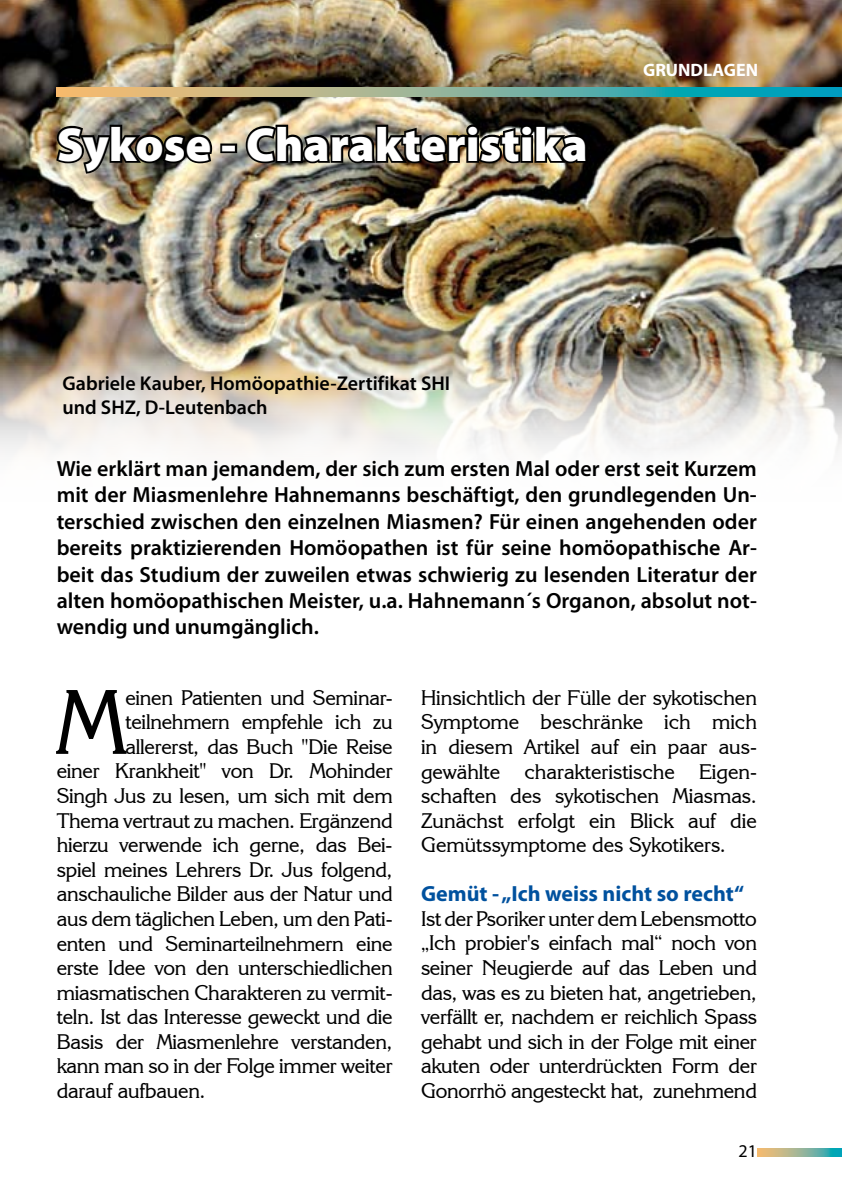
<style>
.page{position:relative;width:842px;height:1191px;background:#fff}
.page>*{position:absolute;margin:0;border:0;box-sizing:border-box;transform-origin:0 0}
.t1{font:91.2px "Korinna IT Cby BT";color:#000}
.t2{font:900 48px "Myriad Pro";color:#fff}
.t3{font:600 22px/26.4px "Myriad Pro";color:#000;text-align:justify}
.t4{font:700 22px "Myriad Pro";color:#00519e}
.t5{font:21px/24.6px "Korinna IT Cby BT";letter-spacing:-.01em;color:#000;text-align:justify}
.t6{font:600 20px/24px "Myriad Pro";color:#000}
.t7{font:700 18px "Myriad Pro";color:#fff}
.t8{font:18px "Myriad Pro";color:#000}
</style>
<div class="page">
<svg style="left:757px;top:1148px;width:85px;height:8px"></svg>
<img style="left:1px;top:0;width:841px;height:353px">
<svg style="left:0;top:353px;width:842px;height:100px"></svg>
<img style="left:53px;top:123px;width:161px;height:53px">
<div style="left:220px;top:143px;width:17px;height:10px;border:4px solid #000"></div>
<img style="left:244px;top:123px;width:346px;height:43px">
<svg style="left:57px;top:88px;width:785px;height:8px;background:#7fb09a"></svg>
<h2 class="t2" style="left:57px;top:112px;width:532px">Sykose - Charakteristika</h2>
<p class="t7" style="left:643px;top:59px;width:117px">GRUNDLAGEN</p>
<p class="t6" style="left:62px;top:371px;width:389px">Gabriele Kauber, Homöopathie-Zertifikat SHI und SHZ, D-Leutenbach</p>
<p class="t3" style="left:57px;top:455px;width:702px">Wie erklärt man jemandem, der sich zum ersten Mal oder erst seit Kurzem mit der Miasmenlehre Hahnemanns beschäftigt, den grundlegenden Un&shy;terschied zwischen den einzelnen Miasmen? Für einen angehenden oder bereits praktizierenden Homöopathen ist für seine homöopathische Ar&shy;beit das Studium der zuweilen etwas schwierig zu lesenden Literatur der alten homöopathischen Meister, u.a. Hahnemann´s Organon, absolut not&shy;wendig und unumgänglich.</p>
<h1 class="t1" style="left:57px;top:666px;width:71px">M</h1>
<p class="t5" style="left:125px;top:685px;width:269px">einen Patienten und Seminar-</p>
<p class="t5" style="left:125px;top:709px;width:269px">teilnehmern empfehle ich zu</p>
<p class="t5" style="left:125px;top:734px;width:269px">allererst, das Buch "Die Reise</p>
<p class="t5" style="left:57px;top:758px;width:337px">einer Krankheit" von Dr. Mohinder</p>
<p class="t5" style="left:57px;top:783px;width:337px">Singh Jus zu lesen, um sich mit dem</p>
<p class="t5" style="left:57px;top:807px;width:337px">Thema vertraut zu machen. Ergänzend</p>
<p class="t5" style="left:57px;top:832px;width:337px">hierzu verwende ich gerne, das Bei-</p>
<p class="t5" style="left:57px;top:857px;width:337px">spiel meines Lehrers Dr. Jus folgend,</p>
<p class="t5" style="left:57px;top:881px;width:337px">anschauliche Bilder aus der Natur und</p>
<p class="t5" style="left:57px;top:906px;width:337px">aus dem täglichen Leben, um den Pati-</p>
<p class="t5" style="left:57px;top:930px;width:337px">enten und Seminarteilnehmern eine</p>
<p class="t5" style="left:57px;top:955px;width:337px">erste Idee von den unterschiedlichen</p>
<p class="t5" style="left:57px;top:979px;width:337px">miasmatischen Charakteren zu vermit-</p>
<p class="t5" style="left:57px;top:1004px;width:337px">teln. Ist das Interesse geweckt und die</p>
<p class="t5" style="left:57px;top:1029px;width:337px">Basis der Miasmenlehre verstanden,</p>
<p class="t5" style="left:57px;top:1053px;width:337px">kann man so in der Folge immer weiter</p>
<p class="t5" style="left:57px;top:1078px;width:150px">darauf aufbauen.</p>
<p class="t5" style="left:421px;top:685px;width:337px">Hinsichtlich der Fülle der sykotischen Symptome beschränke ich mich in diesem Artikel auf ein paar aus&shy;gewählte charakteristische Eigen&shy;schaften des sykotischen Miasmas.<br>Zunächst erfolgt ein Blick auf die Gemütssymptome des Sykotikers.</p>
<p class="t4" style="left:421px;top:879px;width:325px">Gemüt - „Ich weiss nicht so recht“</p>
<p class="t5" style="left:421px;top:906px;width:337px">Ist der Psoriker unter dem Lebensmotto „Ich probier's einfach mal“ noch von seiner Neugierde auf das Leben und das, was es zu bieten hat, angetrieben, verfällt er, nachdem er reichlich Spass gehabt und sich in der Folge mit einer akuten oder unterdrückten Form der Gonorrhö angesteckt hat, zunehmend</p>
<p class="t8" style="left:738px;top:1139px;width:20px">21</p>
</div>
